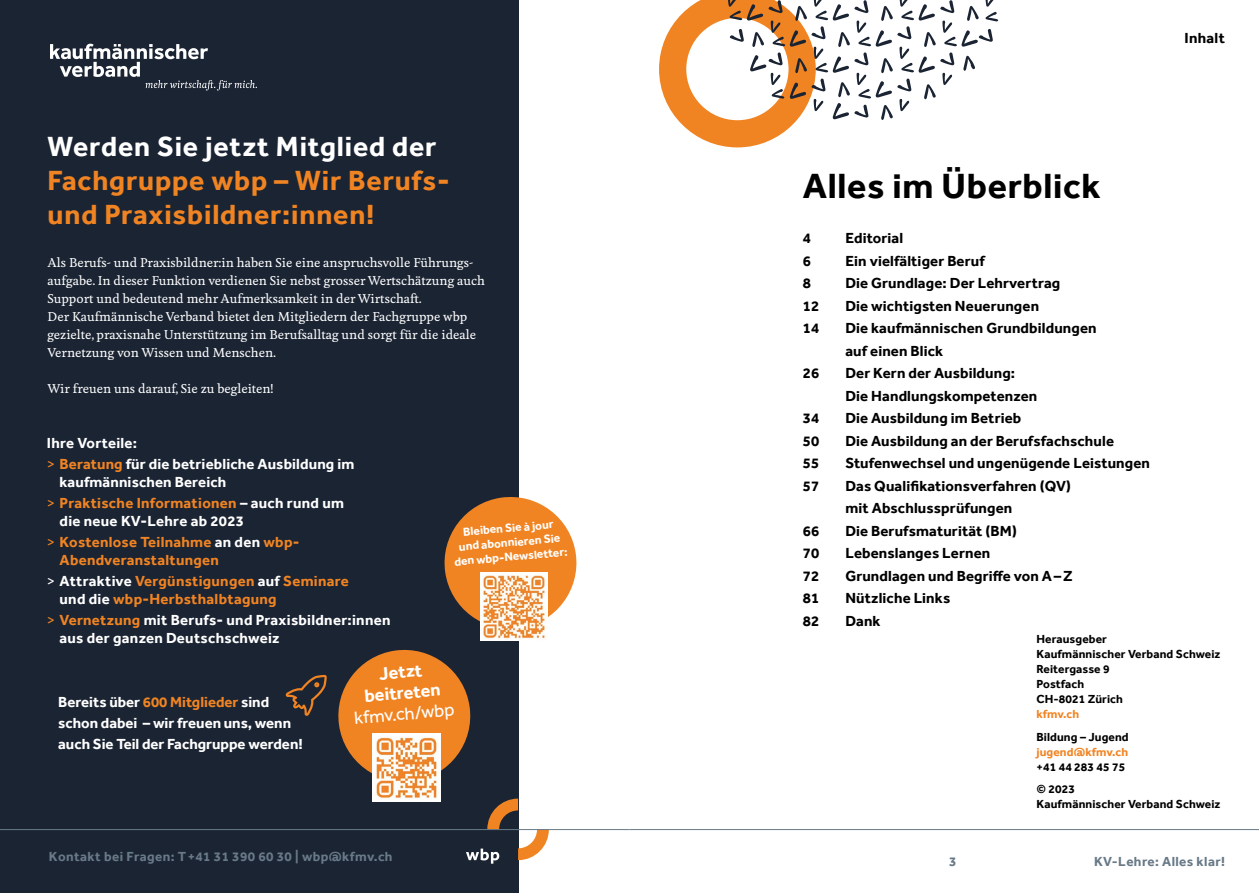
<style>
.page{position:relative;width:1259px;height:893px;background:#fff}
.page>*{position:absolute;margin:0;border:0;box-sizing:border-box;transform-origin:0 0}
.t1{font:700 36px "Effra";letter-spacing:.02em;color:#000}
.t2{font:700 28.5px/34.2px "Effra";letter-spacing:.03em;color:#f18422}
.t3{font:700 28.5px "Effra";letter-spacing:.03em;color:#fff}
.t4{font:700 18.15px/21px "Effra";color:#fff;text-align:center}
.t5{font:18.15px "Effra";color:#fff}
.t6{font:700 15px/22.5px "Effra";letter-spacing:.01em;color:#000}
.t7{font:700 15px/21px "Effra";letter-spacing:.01em;color:#fff}
.t8{font:700 15px/21px "Effra";letter-spacing:.02em;color:#f18422}
.t9{font:700 13.5px "Effra";letter-spacing:.03em;color:#687987}
.t10{font:500 12px/18px "Feijoa";color:#fff}
.t11{font:700 12px/15px "Effra";letter-spacing:.01em;color:#000}
.t12{font:700 12px/14.4px "Effra";color:#fff;text-align:center}
.t13{font:700 12px "Effra";letter-spacing:.01em;color:#f18422}
.s1{font-weight:400;color:#f18422}
.s2{color:#f18422}
.s3{font-weight:400;color:#fff}
.s4{color:#fff}
</style>
<div class="page">
<hr style="left:629px;top:829px;width:630px;height:1px;background:#687987">
<svg style="left:659px;top:0;width:339px;height:147px"></svg>
<div style="left:0;top:0;width:518px;height:893px;background:#1b2433"></div>
<svg style="left:50px;top:44px;width:207px;height:46px"></svg>
<svg style="left:338px;top:649px;width:133px;height:137px"></svg>
<img style="left:373px;top:734px;width:68px;height:67px">
<svg style="left:285px;top:675px;width:42px;height:41px"></svg>
<svg style="left:466px;top:799px;width:83px;height:65px"></svg>
<svg style="left:444px;top:493px;width:133px;height:129px"></svg>
<img style="left:480px;top:573px;width:68px;height:67px">
<hr style="left:0;top:829px;width:629px;height:1px;background:#687987">
<h2 class="t3" style="left:48px;top:129px;width:390px">Werden Sie jetzt Mitglied der</h2>
<h2 class="t2" style="left:48px;top:163px;width:403px">Fachgruppe wbp – Wir Berufs&shy;und Praxisbildner:innen!</h2>
<p class="t10" style="left:48px;top:254px;width:439px">Als Berufs- und Praxisbildner:in haben Sie eine anspruchsvolle Führungs&shy;aufgabe. In dieser Funktion verdienen Sie nebst grosser Wertschätzung auch Support und bedeutend mehr Aufmerksamkeit in der Wirtschaft.<br>Der Kaufmännische Verband bietet den Mitgliedern der Fachgruppe wbp gezielte, praxisnahe Unterstützung im Berufsalltag und sorgt für die ideale Vernetzung von Wissen und Menschen.</p>
<p class="t10" style="left:48px;top:380px;width:227px">Wir freuen uns darauf, Sie zu begleiten!</p>
<p class="t7" style="left:47px;top:432px;width:309px">Ihre Vorteile:<br><span class="s1">&gt;</span> <span class="s2">Beratung</span> für die betriebliche Ausbildung im</p>
<p class="t7" style="left:47px;top:471px;width:299px;text-indent:13px">kaufmännischen Bereich<br><span class="s1">&gt;</span> <span class="s2">Praktische Informationen</span> – auch rund um</p>
<p class="t7" style="left:47px;top:510px;width:254px;text-indent:13px">die neue KV-Lehre ab 2023<br><span class="s1">&gt;</span> <span class="s2">Kostenlose Teilnahme</span> an den <span class="s2">wbp-</span></p>
<p class="t8" style="left:47px;top:549px;width:304px;text-indent:13px">Abendveranstaltungen<br><span class="s3">&gt;</span> <span class="s4">Attraktive</span> Vergünstigungen <span class="s4">auf</span> Seminare</p>
<p class="t7" style="left:47px;top:588px;width:345px;text-indent:13px">und die <span class="s2">wbp-Herbsthalbtagung<br></span><span class="s1">&gt;</span> <span class="s2">Vernetzung</span> mit Berufs- und Praxisbildner:innen</p>
<p class="t7" style="left:60px;top:627px;width:221px">aus der ganzen Deutschschweiz</p>
<p class="t12" style="left:451px;top:525px;width:115px;rotate:-5deg">Bleiben Sie à jour und abonnieren Sie den wbp-Newsletter:</p>
<p class="t7" style="left:58px;top:691px;width:246px">Bereits über <span class="s2">600 Mitglieder</span> sind schon dabei – wir freuen uns, wenn auch Sie Teil der Fachgruppe werden!</p>
<p class="t4" style="left:362px;top:664px;width:78px;rotate:-5deg">Jetzt beitreten</p>
<p class="t5" style="left:353px;top:707px;width:102px;rotate:-5deg">kfmv.ch/wbp</p>
<p class="t9" style="left:49px;top:848px;width:345px">Kontakt bei Fragen: T +41 31 390 60 30 | wbp@kfmv.ch</p>
<p class="t6" style="left:1184px;top:26px;width:42px">Inhalt</p>
<h1 class="t1" style="left:803px;top:165px;width:299px">Alles im Überblick</h1>
<p class="t6" style="left:803px;top:227px;width:10px">4</p>
<p class="t6" style="left:845px;top:227px;width:59px">Editorial</p>
<p class="t6" style="left:803px;top:249px;width:10px">6</p>
<p class="t6" style="left:845px;top:249px;width:141px">Ein vielfältiger Beruf</p>
<p class="t6" style="left:803px;top:272px;width:10px">8</p>
<p class="t6" style="left:845px;top:272px;width:216px">Die Grundlage: Der Lehrvertrag</p>
<p class="t6" style="left:803px;top:294px;width:18px">12</p>
<p class="t6" style="left:845px;top:294px;width:195px">Die wichtigsten Neuerungen</p>
<p class="t6" style="left:803px;top:317px;width:18px">14</p>
<p class="t6" style="left:845px;top:317px;width:253px">Die kaufmännischen Grundbildungen auf einen Blick</p>
<p class="t6" style="left:803px;top:362px;width:18px">26</p>
<p class="t6" style="left:845px;top:362px;width:193px">Der Kern der Ausbildung:<br>Die Handlungskompetenzen</p>
<p class="t6" style="left:803px;top:407px;width:18px">34</p>
<p class="t6" style="left:845px;top:407px;width:177px">Die Ausbildung im Betrieb</p>
<p class="t6" style="left:803px;top:429px;width:18px">50</p>
<p class="t6" style="left:845px;top:429px;width:270px">Die Ausbildung an der Berufsfachschule</p>
<p class="t6" style="left:803px;top:452px;width:18px">55</p>
<p class="t6" style="left:845px;top:452px;width:306px">Stufenwechsel und ungenügende Leistungen</p>
<p class="t6" style="left:803px;top:474px;width:18px">57</p>
<p class="t6" style="left:845px;top:474px;width:227px">Das Qualifikationsverfahren (QV) mit Abschlussprüfungen</p>
<p class="t6" style="left:803px;top:519px;width:18px">66</p>
<p class="t6" style="left:845px;top:519px;width:173px">Die Berufsmaturität (BM)</p>
<p class="t6" style="left:803px;top:542px;width:18px">70</p>
<p class="t6" style="left:845px;top:542px;width:146px">Lebenslanges Lernen</p>
<p class="t6" style="left:803px;top:564px;width:18px">72</p>
<p class="t6" style="left:845px;top:564px;width:229px">Grundlagen und Begriffe von A – Z</p>
<p class="t6" style="left:803px;top:587px;width:18px">81</p>
<p class="t6" style="left:845px;top:587px;width:106px">Nützliche Links</p>
<p class="t6" style="left:803px;top:609px;width:18px">82</p>
<p class="t6" style="left:845px;top:609px;width:37px">Dank</p>
<p class="t11" style="left:1036px;top:632px;width:186px">Herausgeber<br>Kaufmännischer Verband Schweiz<br>Reitergasse 9<br>Postfach<br>CH-8021 Zürich</p>
<p class="t13" style="left:1036px;top:707px;width:44px">kfmv.ch</p>
<p class="t11" style="left:1036px;top:729px;width:94px">Bildung – Jugend</p>
<p class="t13" style="left:1036px;top:745px;width:93px">jugend@kfmv.ch</p>
<p class="t11" style="left:1036px;top:755px;width:90px;line-height:22.5px">+41 44 283 45 75 © 2023</p>
<p class="t11" style="left:1036px;top:797px;width:186px">Kaufmännischer Verband Schweiz</p>
<p class="t9" style="left:949px;top:854px;width:9px">3</p>
<p class="t9" style="left:1094px;top:853px;width:132px">KV-Lehre: Alles klar!</p>
</div>
